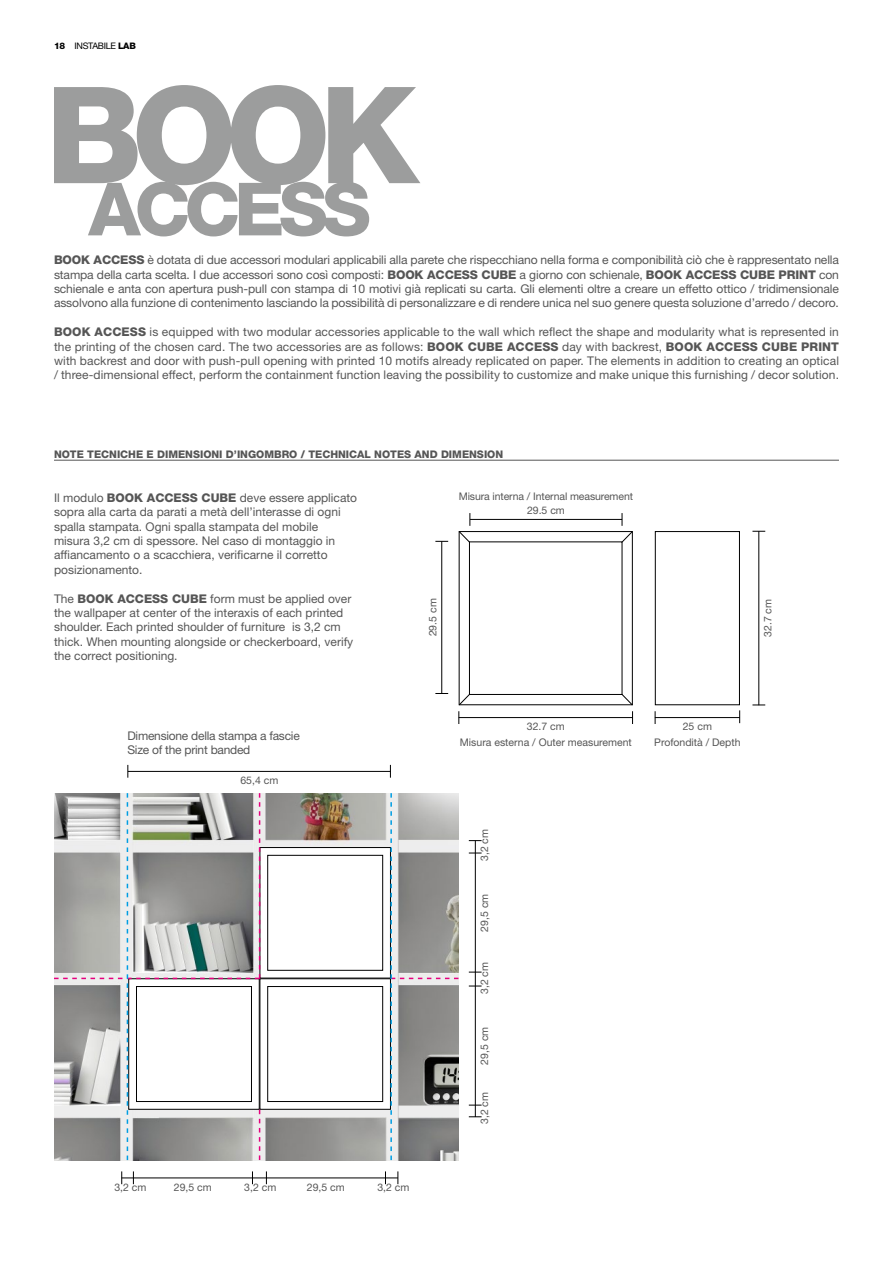
<style>
.page{position:relative;width:893px;height:1263px;background:#fff}
.page>*{position:absolute;margin:0;border:0;box-sizing:border-box;transform-origin:0 0}
.t1{font:12px/14.4px "Helvetica Neue LT Std";color:#565656;text-align:justify}
.t2{font:12px/14.4px "Helvetica Neue LT Std";letter-spacing:-.02em;color:#565656}
.t3{font:10.5px "Helvetica Neue LT Std";color:#565656}
.t4{font:800 10.5px "Helvetica Neue LT Std";color:#565656}
.t5{font:9px "Helvetica Neue LT Std";letter-spacing:-.03em;color:#000}
.s1{font-weight:800}
</style>
<div class="page">
<svg style="left:54px;top:85px;width:366px;height:151px"></svg>
<hr style="left:54px;top:460px;width:785px;height:1px;background:#565656">
<svg style="left:128px;top:765px;width:1px;height:13px"></svg>
<hr style="left:128px;top:771px;width:263px;height:1px;background:#000">
<svg style="left:390px;top:765px;width:1px;height:13px"></svg>
<svg style="left:54px;top:793px;width:404px;height:367px"></svg>
<hr style="left:759px;top:531px;width:1px;height:174px;background:#000">
<svg style="left:752px;top:531px;width:13px;height:1px"></svg>
<svg style="left:752px;top:705px;width:13px;height:1px"></svg>
<svg style="left:458px;top:513px;width:175px;height:211px"></svg>
<svg style="left:654px;top:531px;width:86px;height:193px"></svg>
<svg style="left:133px;top:1171px;width:1px;height:13px"></svg>
<hr style="left:122px;top:1178px;width:145px;height:1px;background:#000">
<svg style="left:252px;top:1171px;width:1px;height:13px"></svg>
<svg style="left:266px;top:1171px;width:1px;height:13px"></svg>
<hr style="left:266px;top:1178px;width:132px;height:1px;background:#000">
<svg style="left:385px;top:1171px;width:1px;height:13px"></svg>
<svg style="left:121px;top:1171px;width:1px;height:13px"></svg>
<svg style="left:398px;top:1171px;width:1px;height:13px"></svg>
<svg style="left:469px;top:1105px;width:13px;height:1px"></svg>
<hr style="left:475px;top:972px;width:1px;height:145px;background:#000">
<svg style="left:469px;top:986px;width:13px;height:1px"></svg>
<svg style="left:469px;top:972px;width:13px;height:1px"></svg>
<hr style="left:475px;top:841px;width:1px;height:131px;background:#000">
<svg style="left:469px;top:853px;width:13px;height:1px"></svg>
<svg style="left:469px;top:1116px;width:13px;height:1px"></svg>
<svg style="left:469px;top:840px;width:13px;height:1px"></svg>
<hr style="left:441px;top:541px;width:1px;height:152px;background:#000">
<svg style="left:435px;top:541px;width:13px;height:1px"></svg>
<svg style="left:435px;top:693px;width:13px;height:1px"></svg>
<p class="t5" style="left:54px;top:40px;width:83px"><span class="s1">18</span> INSTABILE <span class="s1">LAB</span></p>
<p class="t1" style="left:54px;top:253px;width:786px"><span class="s1">BOOK ACCESS</span> è dotata di due accessori modulari applicabili alla parete che rispecchiano nella forma e componibilità ciò che è rappresentato nella stampa della carta scelta. I due accessori sono così composti: <span class="s1">BOOK ACCESS CUBE</span> a giorno con schienale, <span class="s1">BOOK ACCESS CUBE PRINT</span> con schienale e anta con apertura push-pull con stampa di 10 motivi già replicati su carta. Gli elementi oltre a creare un effetto ottico / tridimensionale assolvono alla funzione di contenimento lasciando la possibilità di personalizzare e di rendere unica nel suo genere questa soluzione d’arredo / decoro.</p>
<p class="t1" style="left:54px;top:325px;width:787px"><span class="s1">BOOK ACCESS</span> is equipped with two modular accessories applicable to the wall which reflect the shape and modularity what is represented in the printing of the chosen card. The two accessories are as follows: <span class="s1">BOOK CUBE ACCESS</span> day with backrest, <span class="s1">BOOK ACCESS CUBE PRINT </span>with backrest and door with push-pull opening with printed 10 motifs already replicated on paper. The elements in addition to creating an optical / three-dimensional effect, perform the containment function leaving the possibility to customize and make unique this furnishing / decor solution.</p>
<p class="t4" style="left:54px;top:448px;width:451px">NOTE TECNICHE E DIMENSIONI D’INGOMBRO / TECHNICAL NOTES AND DIMENSION</p>
<p class="t1" style="left:54px;top:490px;width:305px;text-align:left">Il modulo <span class="s1">BOOK ACCESS CUBE</span> deve essere applicato sopra alla carta da parati a metà dell’interasse di ogni spalla stampata. Ogni spalla stampata del mobile<br>misura 3,2 cm di spessore. Nel caso di montaggio in affiancamento o a scacchiera, verificarne il corretto posizionamento.</p>
<p class="t1" style="left:54px;top:591px;width:301px;text-align:left">The <span class="s1">BOOK ACCESS CUBE</span> form must be applied over the wallpaper at center of the interaxis of each printed shoulder. Each printed shoulder of furniture is 3,2 cm thick. When mounting alongside or checkerboard, verify the correct positioning.</p>
<p class="t3" style="left:459px;top:490px;width:176px">Misura interna / Internal measurement</p>
<p class="t3" style="left:527px;top:504px;width:39px">29.5 cm</p>
<p class="t3" style="left:426px;top:636px;width:39px;rotate:-90deg">29.5 cm</p>
<p class="t2" style="left:127px;top:728px;width:174px">Dimensione della stampa a fascie<br>Size of the print banded</p>
<p class="t3" style="left:240px;top:774px;width:39px">65,4 cm</p>
<p class="t3" style="left:114px;top:1181px;width:34px">3,2 cm</p>
<p class="t3" style="left:174px;top:1181px;width:39px">29,5 cm</p>
<p class="t3" style="left:244px;top:1181px;width:34px">3,2 cm</p>
<p class="t3" style="left:307px;top:1181px;width:39px">29,5 cm</p>
<p class="t3" style="left:377px;top:1181px;width:34px">3,2 cm</p>
<p class="t3" style="left:527px;top:720px;width:39px">32.7 cm</p>
<p class="t3" style="left:683px;top:720px;width:31px">25 cm</p>
<p class="t3" style="left:460px;top:736px;width:174px">Misura esterna / Outer measurement</p>
<p class="t3" style="left:654px;top:736px;width:88px">Profondità / Depth</p>
<p class="t3" style="left:478px;top:861px;width:34px;rotate:-90deg">3,2 cm</p>
<p class="t3" style="left:478px;top:932px;width:39px;rotate:-90deg">29,5 cm</p>
<p class="t3" style="left:478px;top:994px;width:34px;rotate:-90deg">3,2 cm</p>
<p class="t3" style="left:478px;top:1065px;width:39px;rotate:-90deg">29,5 cm</p>
<p class="t3" style="left:478px;top:1124px;width:34px;rotate:-90deg">3,2 cm</p>
<p class="t3" style="left:762px;top:637px;width:39px;rotate:-90deg">32.7 cm</p>
</div>
